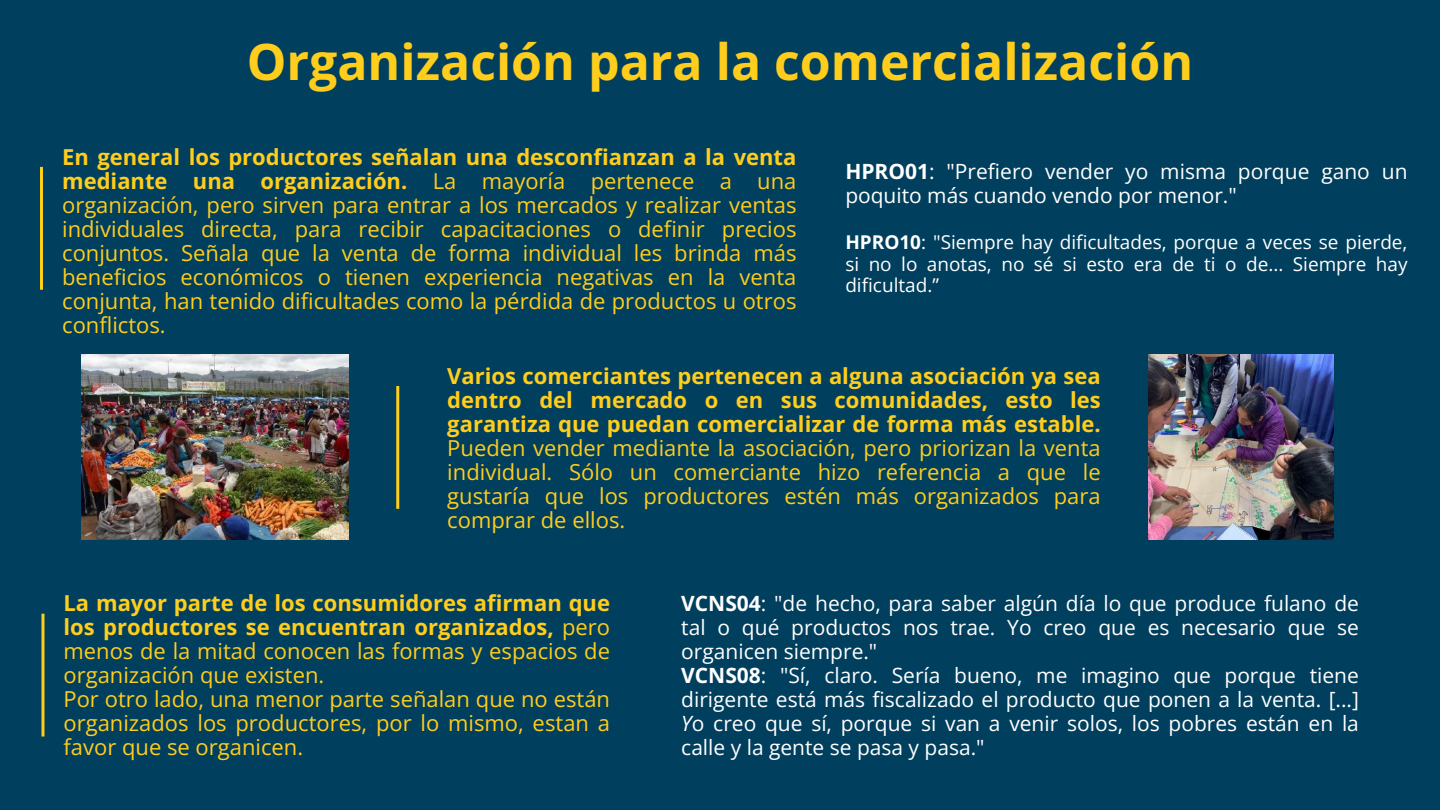
<style>
.page{position:relative;width:1440px;height:810px;background:#003f5d}
.page>*{position:absolute;margin:0;border:0;box-sizing:border-box;transform-origin:0 0}
.t1{font:700 50px "Open Sans";color:#ffcd1c}
.t2{font:22px/24px "Open Sans";color:#ffcd1c;text-align:justify}
.t3{font:700 22px/24px "Open Sans";color:#ffcd1c;text-align:justify}
.t4{font:21px/24px "Open Sans";color:#fff}
.t5{font:19px/21.8px "Open Sans";color:#fff;text-align:justify}
.s1{font-weight:700}
.s2{font-style:italic}
</style>
<div class="page">
<hr style="left:40px;top:167px;width:3px;height:123px;background:#ffcd1c">
<hr style="left:396px;top:386px;width:3px;height:123px;background:#ffcd1c">
<hr style="left:41px;top:614px;width:3px;height:123px;background:#ffcd1c">
<img style="left:81px;top:355px;width:267px;height:185px">
<img style="left:1149px;top:355px;width:185px;height:185px">
<h1 class="t1" style="left:247px;top:26px;width:948px">Organización para la comercialización</h1>
<p class="t2" style="left:62px;top:144px;width:736px"><span class="s1">En general los productores señalan una desconfianzan a la venta mediante una organización.</span> La mayoría pertenece a una organización, pero sirven para entrar a los mercados y realizar ventas individuales directa, para recibir capacitaciones o definir precios conjuntos. Señala que la venta de forma individual les brinda más beneficios económicos o tienen experiencia negativas en la venta conjunta, han tenido dificultades como la pérdida de productos u otros conflictos.</p>
<p class="t4" style="left:845px;top:159px;width:564px"><span class="s1">HPRO01</span>: "Prefiero vender yo misma porque gano un poquito más cuando vendo por menor."</p>
<p class="t5" style="left:845px;top:231px;width:564px"><span class="s1">HPRO10</span>: "Siempre hay dificultades, porque a veces se pierde, si no lo anotas, no sé si esto era de ti o de... Siempre hay dificultad.”</p>
<p class="t3" style="left:447px;top:363px;width:655px">Varios comerciantes pertenecen a alguna asociación ya sea dentro del mercado o en sus comunidades, esto les garantiza que puedan comercializar de forma más estable.</p>
<p class="t2" style="left:447px;top:435px;width:655px">Pueden vender mediante la asociación, pero priorizan la venta individual. Sólo un comerciante hizo referencia a que le gustaría que los productores estén más organizados para comprar de ellos.</p>
<p class="t2" style="left:64px;top:591px;width:548px;text-align:left"><span class="s1">La mayor parte de los consumidores afirman que los productores se encuentran organizados,</span> pero menos de la mitad conocen las formas y espacios de organización que existen.<br>Por otro lado, una menor parte señalan que no están organizados los productores, por lo mismo, estan a favor que se organicen.</p>
<p class="t4" style="left:681px;top:590px;width:679px"><span class="s1">VCNS04</span>: "de hecho, para saber algún día lo que produce fulano de tal o qué productos nos trae. Yo creo que es necesario que se organicen siempre."<br><span class="s1">VCNS08</span>: "Sí, claro. Sería bueno, me imagino que porque tiene dirigente está más fiscalizado el producto que ponen a la venta. [...] <span class="s2">Y</span>o creo que sí, porque si van a venir solos, los pobres están en la calle y la gente se pasa y pasa."</p>
</div>
